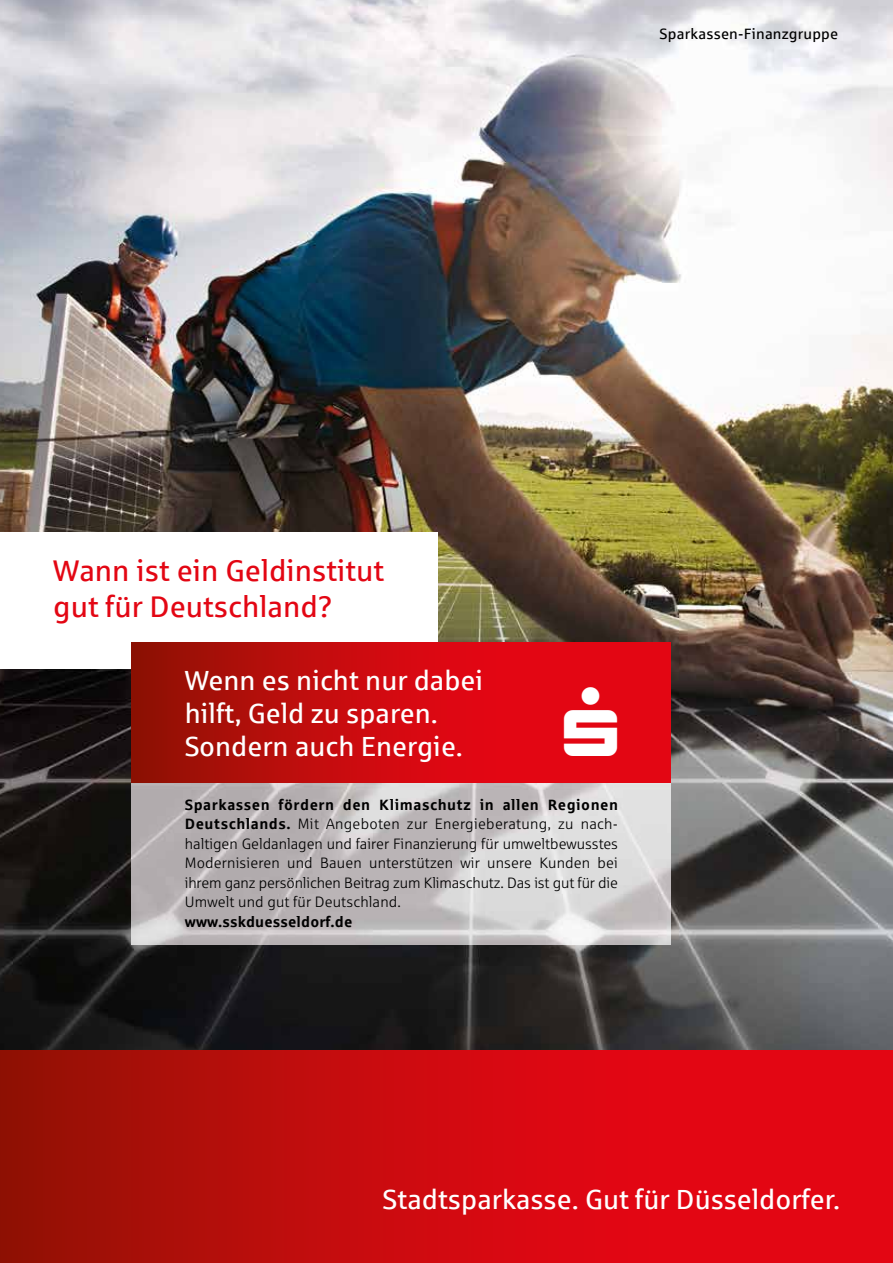
<style>
.page{position:relative;width:893px;height:1263px;background:#fff}
.page>*{position:absolute;margin:0;border:0;box-sizing:border-box;transform-origin:0 0}
.t1{font:30px/35.8px "Sparkasse Rg";color:#e30613}
.t2{font:27.75px/33.3px "Sparkasse Rg";color:#fff}
.t3{font:15px/19.5px "Sparkasse Lt";letter-spacing:.01em;color:#000;text-align:justify}
.t4{font:700 15px "Sparkasse Rg";letter-spacing:.03em;color:#000}
.t5{font:15px "Sparkasse Rg";letter-spacing:.01em;color:#000}
.t6{font:700 15px "Sparkasse Rg";letter-spacing:.01em;color:#000}
.s1{font-family:"Sparkasse Rg";font-weight:700}
</style>
<div class="page">
<img style="left:0;top:0;width:893px;height:1050px">
<div style="left:0;top:533px;width:437px;height:136px;background:#fff"></div>
<img style="left:132px;top:783px;width:539px;height:161px">
<div style="left:132px;top:643px;width:539px;height:140px;background:#e30613"></div>
<div style="left:132px;top:643px;width:380px;height:140px;background:linear-gradient(to right,#921204,#ed0616)"></div>
<div style="left:303px;top:1050px;width:590px;height:213px;background:#e30613"></div>
<div style="left:0;top:1050px;width:679px;height:213px;background:linear-gradient(to right,#951205,#ed0616)"></div>
<p class="t5" style="left:660px;top:25px;width:180px">Sparkassen-Finanzgruppe</p>
<h1 class="t1" style="left:53px;top:552px;width:333px">Wann ist ein Geldinstitut gut für Deutschland?</h1>
<h2 class="t2" style="left:185px;top:663px;width:300px">Wenn es nicht nur dabei hilft, Geld zu sparen.<br>Sondern auch Energie.</h2>
<p class="t4" style="left:185px;top:795px;width:435px">Sparkassen fördern den Klimaschutz in allen Regionen</p>
<p class="t3" style="left:185px;top:814px;width:435px"><span class="s1">Deutschlands.</span> Mit Angeboten zur Energieberatung, zu nach&shy;haltigen Geldanlagen und fairer Finanzierung für umweltbewusstes Modernisieren und Bauen unterstützen wir unsere Kunden bei ihrem ganz persönlichen Beitrag zum Klimaschutz. Das ist gut für die Umwelt und gut für Deutschland.</p>
<p class="t6" style="left:185px;top:912px;width:169px">www.sskduesseldorf.de</p>
<h2 class="t2" style="left:382px;top:1182px;width:459px">Stadtsparkasse. Gut für Düsseldorfer.</h2>
</div>
